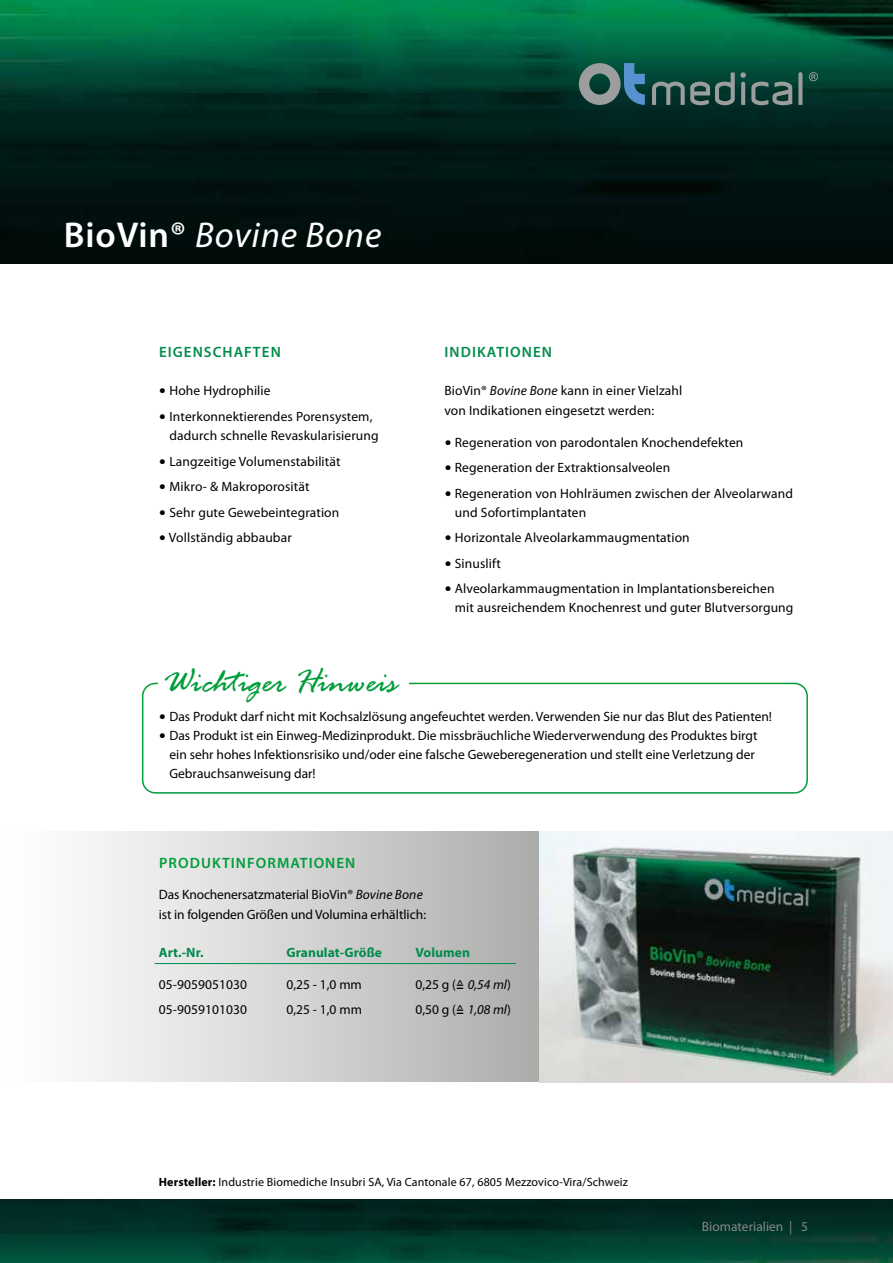
<style>
.page{position:relative;width:893px;height:1263px;background:#fff}
.page>*{position:absolute;margin:0;border:0;box-sizing:border-box;transform-origin:0 0}
.t1{font:italic 36px "Myriad Pro";letter-spacing:.025em;color:#fff}
.t2{font:italic 36px "Rage";letter-spacing:-.01em;color:#009d3b}
.t3{font:600 15px "Myriad Pro";letter-spacing:.07em;color:#008c4d}
.t4{font:600 15px "Myriad Pro";letter-spacing:.07em;color:#009d3b}
.t5{font:13.5px/19.2px "Myriad Pro";letter-spacing:.005em;color:#000}
.t6{font:700 13.5px "Myriad Pro";letter-spacing:.005em;color:#008c4d}
.t7{font:13.5px "Myriad Pro";color:#878786}
.t8{font:12px "Myriad Pro";letter-spacing:.01em;color:#000}
.s1{font-weight:600;font-style:normal}
.s2{font-family:"Verdana"}
.s3{font-style:italic}
.s4{font-family:"Arial Unicode MS"}
.s5{font-weight:700}
</style>
<div class="page">
<img style="left:0;top:0;width:893px;height:264px">
<img style="left:0;top:1199px;width:893px;height:64px">
<svg style="left:652px;top:72px;width:140px;height:33px;background:#325b53"></svg>
<svg style="left:798px;top:72px;width:4px;height:33px"></svg>
<svg style="left:579px;top:63px;width:66px;height:42px;background:#4b737a"></svg>
<svg style="left:809px;top:72px;width:9px;height:9px"></svg>
<div style="left:0;top:831px;width:541px;height:251px;background:linear-gradient(to right,#fff,#aeaead)"></div>
<hr style="left:155px;top:963px;width:361px;height:1px;background:#008c4d">
<img style="left:539px;top:831px;width:354px;height:251px">
<div style="left:142px;top:683px;width:666px;height:111px;border:2px solid #009d3b;border-radius:13px"></div>
<div style="left:159px;top:670px;width:250px;height:39px;background:#fff"></div>
<h1 class="t1" style="left:64px;top:212px;width:319px"><span class="s1">BioVin®</span> Bovine Bone</h1>
<p class="t3" style="left:159px;top:343px;width:123px">EIGENSCHAFTEN</p>
<p class="t3" style="left:444px;top:343px;width:109px">INDIKATIONEN</p>
<p class="t5" style="left:159px;top:381px;width:113px"><span class="s2">•</span> Hohe Hydrophilie</p>
<p class="t5" style="left:169px;top:407px;width:211px;text-indent:-10px"><span class="s2">•</span> Interkonnektierendes Porensystem, dadurch schnelle Revaskularisierung</p>
<p class="t5" style="left:159px;top:451px;width:183px"><span class="s2">•</span> Langzeitige Volumenstabilität</p>
<p class="t5" style="left:159px;top:477px;width:152px"><span class="s2">•</span> Mikro- &amp; Makroporosität</p>
<p class="t5" style="left:159px;top:502px;width:182px"><span class="s2">•</span> Sehr gute Gewebeintegration</p>
<p class="t5" style="left:159px;top:528px;width:134px"><span class="s2">•</span> Vollständig abbaubar</p>
<h1 class="t2" style="left:163px;top:662px;width:235px">Wichtiger Hinweis</h1>
<p class="t5" style="left:444px;top:381px;width:240px">BioVin® <span class="s3">Bovine Bone</span> kann in einer Vielzahl von Indikationen eingesetzt werden:</p>
<p class="t5" style="left:444px;top:432px;width:301px"><span class="s2">•</span> Regeneration von parodontalen Knochendefekten</p>
<p class="t5" style="left:444px;top:458px;width:227px"><span class="s2">•</span> Regeneration der Extraktionsalveolen</p>
<p class="t5" style="left:455px;top:483px;width:340px;text-indent:-10px"><span class="s2">•</span> Regeneration von Hohlräumen zwischen der Alveolarwand und Sofortimplantaten</p>
<p class="t5" style="left:444px;top:528px;width:247px"><span class="s2">•</span> Horizontale Alveolarkammaugmentation</p>
<p class="t5" style="left:444px;top:553px;width:58px"><span class="s2">•</span> Sinuslift</p>
<p class="t5" style="left:455px;top:579px;width:340px;text-indent:-10px"><span class="s2">•</span> Alveolarkammaugmentation in Implantationsbereichen mit ausreichendem Knochenrest und guter Blutversorgung</p>
<p class="t5" style="left:159px;top:706px;width:615px"><span class="s2">•</span> Das Produkt darf nicht mit Kochsalzlösung angefeuchtet werden. Verwenden Sie nur das Blut des Patienten!</p>
<p class="t5" style="left:169px;top:726px;width:590px;text-indent:-10px"><span class="s2">•</span> Das Produkt ist ein Einweg-Medizinprodukt. Die missbräuchliche Wiederverwendung des Produktes birgt ein sehr hohes Infektionsrisiko und/oder eine falsche Geweberegeneration und stellt eine Verletzung der<br>Gebrauchsanweisung dar!</p>
<p class="t4" style="left:159px;top:853px;width:198px">PRODUKTINFORMATIONEN</p>
<p class="t5" style="left:159px;top:885px;width:269px">Das Knochenersatzmaterial BioVin® <span class="s3">Bovine Bone </span>ist in folgenden Größen und Volumina erhältlich:</p>
<p class="t6" style="left:159px;top:943px;width:46px">Art.-Nr.</p>
<p class="t6" style="left:286px;top:943px;width:97px">Granulat-Größe</p>
<p class="t6" style="left:415px;top:943px;width:56px">Volumen</p>
<p class="t5" style="left:159px;top:974px;width:90px">05-9059051030</p>
<p class="t5" style="left:286px;top:974px;width:77px">0,25 - 1,0 mm</p>
<p class="t5" style="left:415px;top:974px;width:97px">0,25 g (<span class="s4">≙</span> <span class="s3">0,54 ml</span>)</p>
<p class="t5" style="left:159px;top:1000px;width:90px">05-9059101030</p>
<p class="t5" style="left:286px;top:1000px;width:77px">0,25 - 1,0 mm</p>
<p class="t5" style="left:415px;top:1000px;width:97px">0,50 g (<span class="s4">≙</span> <span class="s3">1,08 ml</span>)</p>
<p class="t8" style="left:159px;top:1175px;width:470px"><span class="s5">Hersteller:</span> Industrie Biomediche Insubri SA, Via Cantonale 67, 6805 Mezzovico-Vira/Schweiz</p>
<p class="t7" style="left:702px;top:1218px;width:107px">Biomaterialien | 5</p>
</div>
